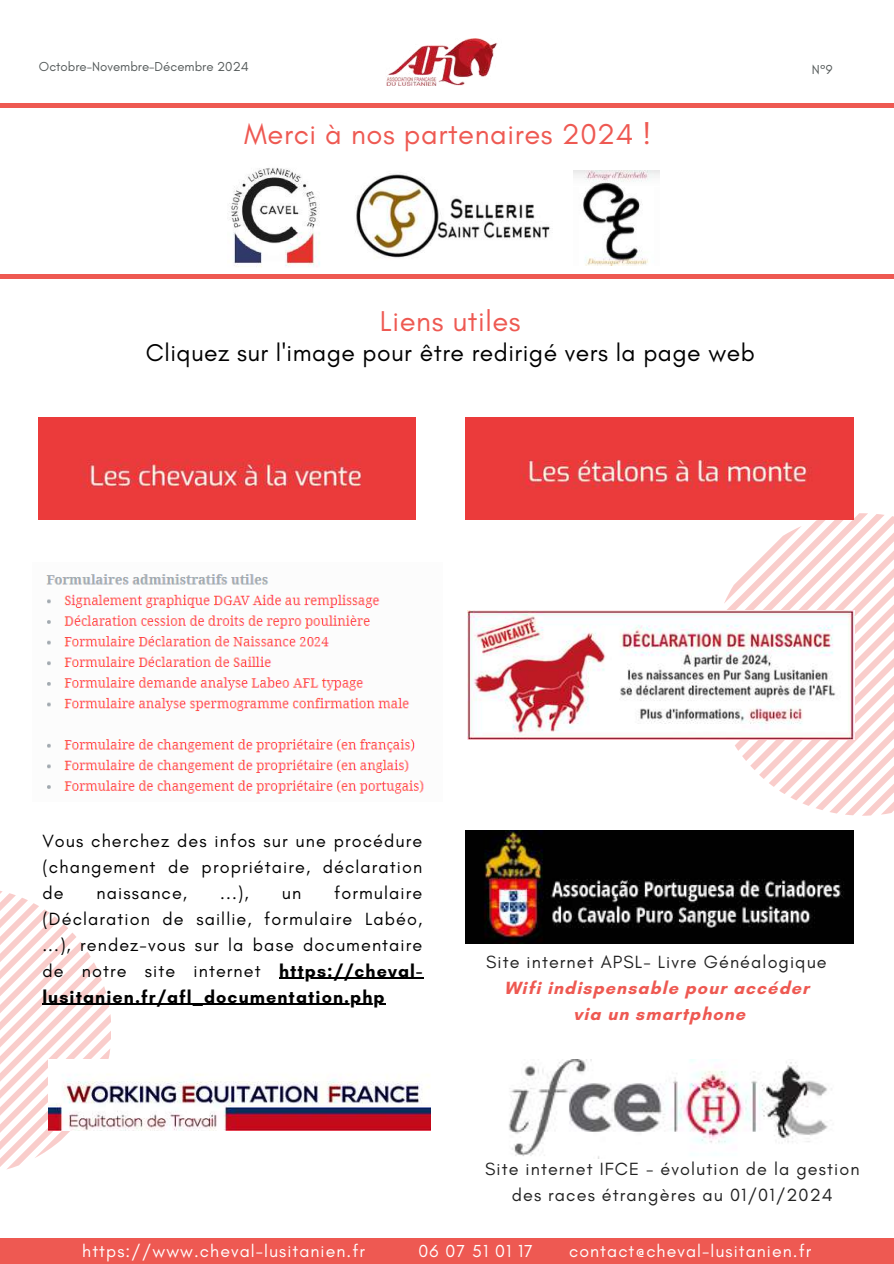
<style>
.page{position:relative;width:894px;height:1264px;background:#fff}
.page>*{position:absolute;margin:0;border:0;box-sizing:border-box;transform-origin:0 0}
.t1{font:29.25px "Glacial Indifference";letter-spacing:.02em;color:#ee5952}
.t2{font:24.75px "Glacial Indifference";letter-spacing:.02em;color:#000}
.t3{font:18px/25.8px "Glacial Indifference";letter-spacing:.06em;color:#000;text-align:justify}
.t4{font:18px/25.8px "Glacial Indifference";letter-spacing:.06em;color:#222;text-align:center}
.t5{font:700 18px/25.8px "Glacial Indifference";letter-spacing:.06em;color:#ee5952;text-align:center}
.t6{font:17.7px "Glacial Indifference";letter-spacing:.06em;color:#fff}
.t7{font:13.2px "Glacial Indifference";color:#565b5b}
.s1{font-weight:700}
</style>
<div class="page">
<div style="left:0;top:1238px;width:893px;height:25px;background:#ee5952"></div>
<div style="left:0;top:103px;width:893px;height:5px;background:#ee5952"></div>
<img style="left:386px;top:38px;width:112px;height:47px">
<svg style="left:711px;top:513px;width:182px;height:302px"></svg>
<svg style="left:0;top:891px;width:111px;height:278px"></svg>
<img style="left:39px;top:418px;width:376px;height:101px">
<img style="left:465px;top:418px;width:388px;height:101px">
<img style="left:48px;top:1059px;width:382px;height:71px">
<img style="left:46px;top:574px;width:378px;height:220px">
<img style="left:467px;top:610px;width:386px;height:129px">
<img style="left:465px;top:830px;width:388px;height:113px">
<img style="left:509px;top:1059px;width:323px;height:99px">
<img style="left:229px;top:168px;width:91px;height:99px">
<hr style="left:0;top:275px;width:893px;height:4px;background:#ee5952">
<img style="left:573px;top:171px;width:86px;height:94px">
<hr style="left:279px;top:977px;width:144px;height:2px;background:#000">
<hr style="left:42px;top:1003px;width:343px;height:1px;background:#000">
<img style="left:355px;top:173px;width:195px;height:85px">
<p class="t7" style="left:39px;top:58px;width:211px">Octobre-Novembre-Décembre 2024</p>
<h1 class="t1" style="left:244px;top:116px;width:408px">Merci à nos partenaires 2024 !</h1>
<p class="t7" style="left:811px;top:61px;width:22px">N°9</p>
<h1 class="t1" style="left:380px;top:303px;width:142px">Liens utiles</h1>
<h2 class="t2" style="left:146px;top:337px;width:610px">Cliquez sur l'image pour être redirigé vers la page web</h2>
<p class="t3" style="left:42px;top:828px;width:381px">Vous cherchez des infos sur une procédure (changement de propriétaire, déclaration de</p>
<p class="t3" style="left:42px;top:879px;width:381px;text-indent:292px">formulaire (Déclaration de saillie, formulaire Labéo, ...), rendez-vous sur la base documentaire de notre site internet <span class="s1">https://cheval&shy;lusitanien.fr/afl_documentation.php</span></p>
<p class="t3" style="left:96px;top:879px;width:92px">naissance,</p>
<p class="t3" style="left:220px;top:879px;width:30px">...),</p>
<p class="t3" style="left:282px;top:879px;width:21px">un</p>
<p class="t4" style="left:486px;top:948px;width:342px">Site internet APSL- Livre Généalogique</p>
<p class="t5" style="left:504px;top:974px;width:306px">Wifi indispensable pour accéder via un smartphone</p>
<p class="t4" style="left:485px;top:1155px;width:376px">Site internet IFCE - évolution de la gestion des races étrangères au 01/01/2024</p>
<p class="t6" style="left:82px;top:1240px;width:284px">https://www.cheval-lusitanien.fr</p>
<p class="t6" style="left:418px;top:1240px;width:116px">06 07 51 01 17</p>
<p class="t6" style="left:569px;top:1240px;width:243px">contact@cheval-lusitanien.fr</p>
</div>
